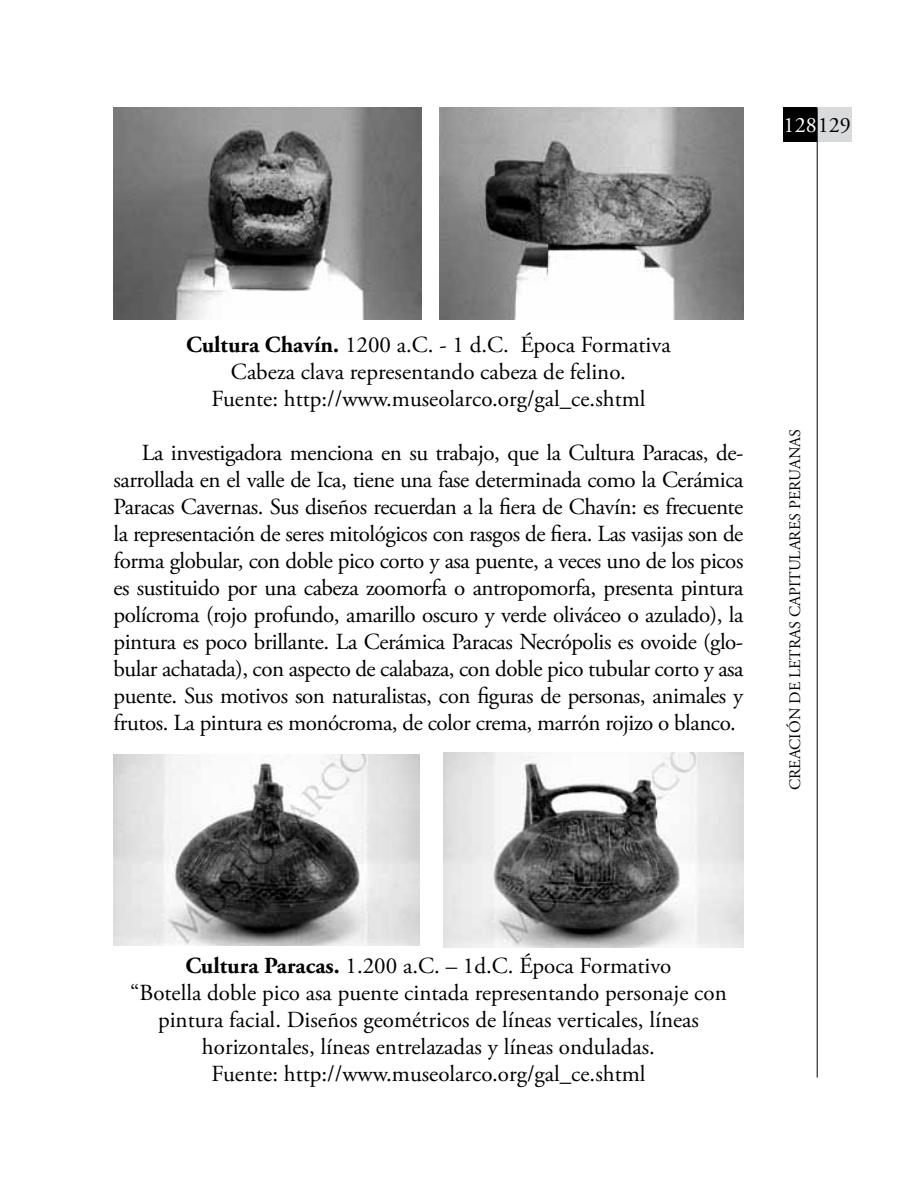
<style>
.page{position:relative;width:908px;height:1191px;background:#fff}
.page>*{position:absolute;margin:0;border:0;box-sizing:border-box;transform-origin:0 0}
.t1{font:23px/27px "Adobe Garamond Pro";color:#000;text-align:center}
.t2{font:22px "Adobe Garamond Pro";color:#fff}
.t3{font:16px "Adobe Garamond Pro";color:#000}
.s1{color:#000}
.s2{font-weight:700}
</style>
<div class="page">
<div style="left:782px;top:108px;width:34px;height:34px;background:#000"></div>
<div style="left:816px;top:108px;width:34px;height:34px;background:#d9dadb"></div>
<hr style="left:816px;top:108px;width:1px;height:969px;background:#000">
<img style="left:113px;top:108px;width:308px;height:212px">
<img style="left:439px;top:108px;width:304px;height:212px">
<img style="left:113px;top:754px;width:306px;height:191px">
<img style="left:443px;top:752px;width:300px;height:195px">
<p class="t2" style="left:783px;top:112px;width:69px">128<span class="s1">129</span></p>
<p class="t1" style="left:186px;top:331px;width:485px"><span class="s2">Cultura Chavín.</span> 1200 a.C. - 1 d.C. Época Formativa<br>Cabeza clava representando cabeza de felino.<br>Fuente: http://www.museolarco.org/gal_ce.shtml</p>
<p class="t1" style="left:113px;top:439px;width:631px;text-align:justify;text-indent:28px">La investigadora menciona en su trabajo, que la Cultura Paracas, de&shy;sarrollada en el valle de Ica, tiene una fase determinada como la Cerámica Paracas Cavernas. Sus diseños recuerdan a la fiera de Chavín: es frecuente la representación de seres mitológicos con rasgos de fiera. Las vasijas son de forma globular, con doble pico corto y asa puente, a veces uno de los picos es sustituido por una cabeza zoomorfa o antropomorfa, presenta pintura polícroma (rojo profundo, amarillo oscuro y verde oliváceo o azulado), la pintura es poco brillante. La Cerámica Paracas Necrópolis es ovoide (glo&shy;bular achatada), con aspecto de calabaza, con doble pico tubular corto y asa puente. Sus motivos son naturalistas, con figuras de personas, animales y frutos. La pintura es monócroma, de color crema, marrón rojizo o blanco.</p>
<p class="t3" style="left:785px;top:790px;width:363px;rotate:-90deg">CREACIÓN DE LETRAS CAPITULARES PERUANAS</p>
<p class="t1" style="left:130px;top:952px;width:598px"><span class="s2">Cultura Paracas.</span> 1.200 a.C. – 1d.C. Época Formativo<br>“Botella doble pico asa puente cintada representando personaje con pintura facial. Diseños geométricos de líneas verticales, líneas horizontales, líneas entrelazadas y líneas onduladas.<br>Fuente: http://www.museolarco.org/gal_ce.shtml</p>
</div>
